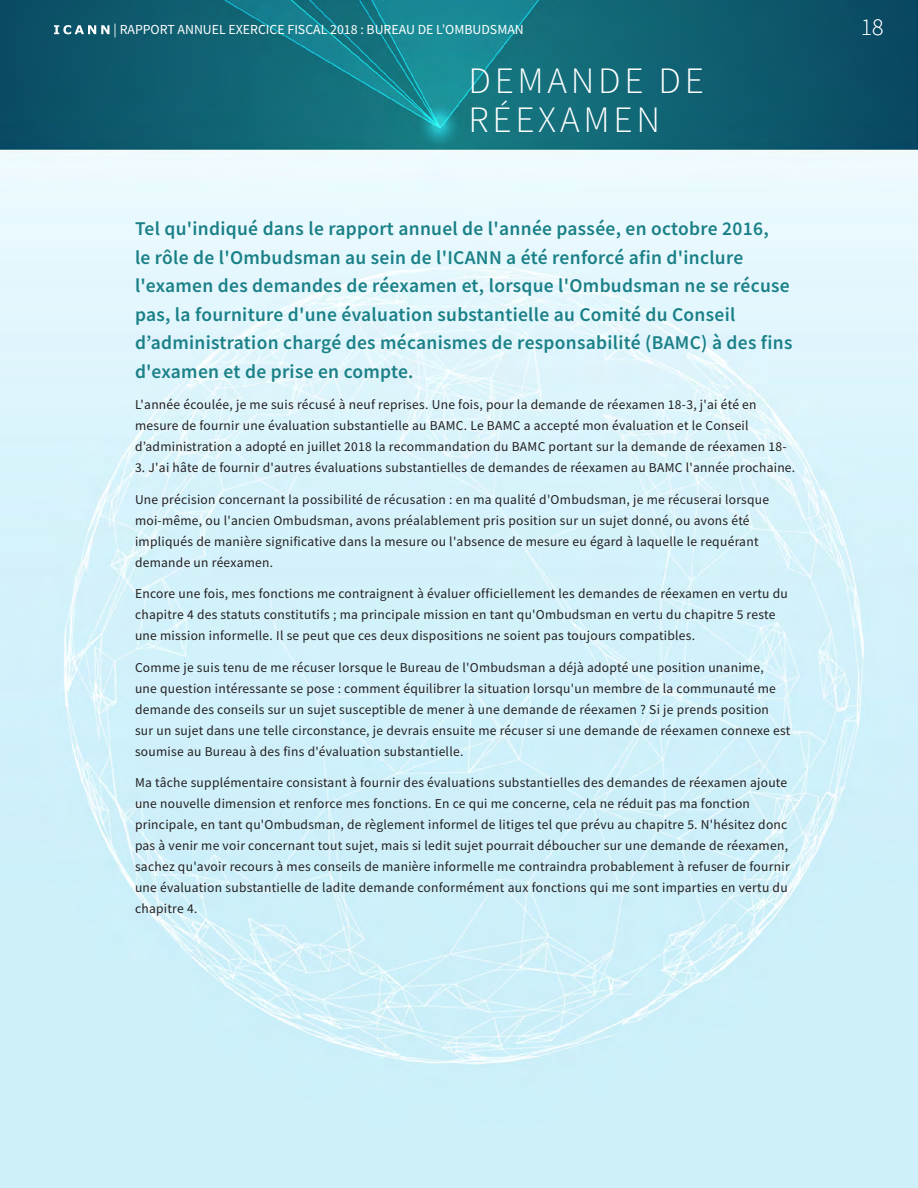
<style>
.page{position:relative;width:918px;height:1188px;background:#fff}
.page>*{position:absolute;margin:0;border:0;box-sizing:border-box;transform-origin:0 0}
.AR17_Top_Header_-_Wh{font:300 37.2px/39px "Source Sans Pro";letter-spacing:.1em;color:#fff}
.t1{font:200 24px "Source Sans Pro";color:#fff}
.txt{font:600 19.5px/28.5px "Source Sans Pro";letter-spacing:.015em;color:#1a8087}
.t2{font:13.8px "Source Sans Pro";color:#fff}
.txt-2{font:13.5px/21px "Source Sans Pro";letter-spacing:.02em;color:#231f20}
</style>
<div class="page">
<img style="left:0;top:0;width:918px;height:1188px">
<svg style="left:54px;top:25px;width:55px;height:9px"></svg>
<p class="t2" style="left:114px;top:21px;width:412px">| RAPPORT ANNUEL EXERCICE FISCAL 2018 : BUREAU DE L’OMBUDSMAN</p>
<p class="t1" style="left:861px;top:12px;width:24px">18</p>
<p class="AR17_Top_Header_-_Wh" style="left:469px;top:61px;width:237px">DEMANDE DE<br>RÉEXAMEN</p>
<p class="txt" style="left:135px;top:214px;width:659px">Tel qu'indiqué dans le rapport annuel de l'année passée, en octobre 2016,<br>le rôle de l'Ombudsman au sein de l'ICANN a été renforcé afin d'inclure l'examen des demandes de réexamen et, lorsque l'Ombudsman ne se récuse pas, la fourniture d'une évaluation substantielle au Comité du Conseil d’administration chargé des mécanismes de responsabilité (BAMC) à des fins d'examen et de prise en compte.</p>
<p class="txt-2" style="left:135px;top:394px;width:653px">L'année écoulée, je me suis récusé à neuf reprises. Une fois, pour la demande de réexamen 18-3, j'ai été en mesure de fournir une évaluation substantielle au BAMC. Le BAMC a accepté mon évaluation et le Conseil d’administration a adopté en juillet 2018 la recommandation du BAMC portant sur la demande de réexamen 18-</p>
<p class="txt-2" style="left:135px;top:457px;width:662px">3. J'ai hâte de fournir d'autres évaluations substantielles de demandes de réexamen au BAMC l'année prochaine.</p>
<p class="txt-2" style="left:135px;top:489px;width:636px">Une précision concernant la possibilité de récusation : en ma qualité d'Ombudsman, je me récuserai lorsque moi-même, ou l'ancien Ombudsman, avons préalablement pris position sur un sujet donné, ou avons été impliqués de manière significative dans la mesure ou l'absence de mesure eu égard à laquelle le requérant demande un réexamen.</p>
<p class="txt-2" style="left:135px;top:583px;width:654px">Encore une fois, mes fonctions me contraignent à évaluer officiellement les demandes de réexamen en vertu du chapitre 4 des statuts constitutifs ; ma principale mission en tant qu'Ombudsman en vertu du chapitre 5 reste une mission informelle. Il se peut que ces deux dispositions ne soient pas toujours compatibles.</p>
<p class="txt-2" style="left:135px;top:657px;width:657px">Comme je suis tenu de me récuser lorsque le Bureau de l'Ombudsman a déjà adopté une position unanime,<br>une question intéressante se pose : comment équilibrer la situation lorsqu'un membre de la communauté me demande des conseils sur un sujet susceptible de mener à une demande de réexamen ? Si je prends position sur un sujet dans une telle circonstance, je devrais ensuite me récuser si une demande de réexamen connexe est soumise au Bureau à des fins d'évaluation substantielle.</p>
<p class="txt-2" style="left:135px;top:772px;width:656px">Ma tâche supplémentaire consistant à fournir des évaluations substantielles des demandes de réexamen ajoute une nouvelle dimension et renforce mes fonctions. En ce qui me concerne, cela ne réduit pas ma fonction principale, en tant qu'Ombudsman, de règlement informel de litiges tel que prévu au chapitre 5. N'hésitez donc pas à venir me voir concernant tout sujet, mais si ledit sujet pourrait déboucher sur une demande de réexamen, sachez qu'avoir recours à mes conseils de manière informelle me contraindra probablement à refuser de fournir une évaluation substantielle de ladite demande conformément aux fonctions qui me sont imparties en vertu du chapitre 4.</p>
</div>
